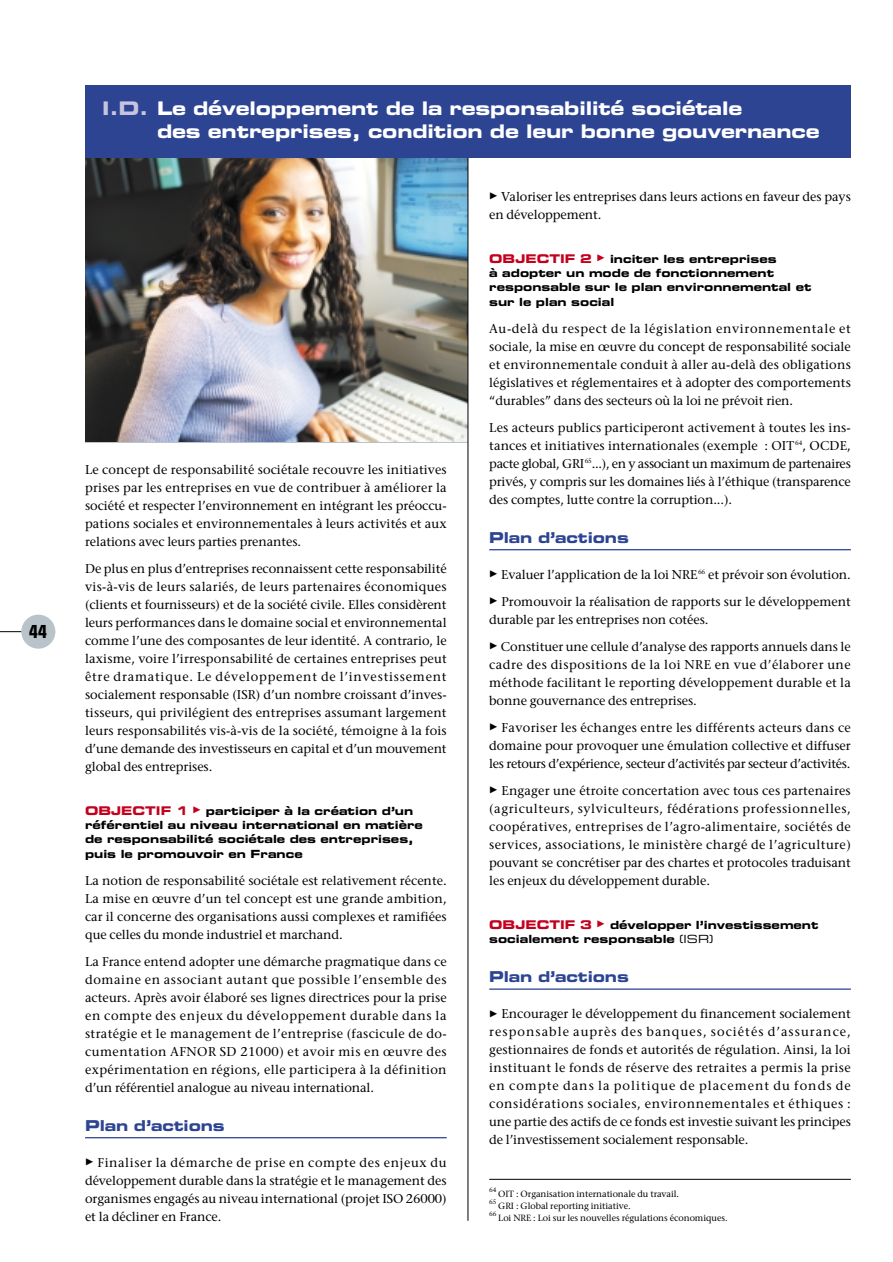
<style>
.page{position:relative;width:893px;height:1262px;background:#fff}
.page>*{position:absolute;margin:0;border:0;box-sizing:border-box;transform-origin:0 0}
.t1{font:18.75px/23.2px "Eurostile Bold Extended Two";letter-spacing:-.01em;color:#fff}
.t2{font:700 condensed 18px "Eurostile";color:#000}
.t3{font:15px "Eurostile Bold Extended Two";letter-spacing:-.01em;color:#2d4493}
.t4{font:12.75px/18px "Stone Serif";letter-spacing:-.005em;color:#000;text-align:justify}
.t5{font:11.25px/14.2px "Eurostile Bold Extended Two";color:#000}
.t6{font:9px "Stone Serif";letter-spacing:-.005em;color:#000}
.t7{font:6.3px "Stone Serif";color:#000}
.s1{color:#c7c4df}
.s2{font-size:12px;color:#c3001e}
.s3{font-family:"European Pi Four";font-size:9px;color:#c3001e}
.s4{font-family:"European Pi Four";font-size:9px}
.s5{font-family:"Eurostile Extended Two"}
</style>
<div class="page">
<img style="left:85px;top:157px;width:382px;height:285px">
<hr style="left:467px;top:85px;width:1px;height:1135px;background:#000">
<div style="left:21px;top:614px;width:34px;height:34px;background:#b8c3ca;border-radius:50%"></div>
<svg style="left:0;top:631px;width:21px;height:1px"></svg>
<hr style="left:85px;top:1137px;width:361px;height:1px;background:#2d4493">
<hr style="left:489px;top:549px;width:361px;height:1px;background:#2d4493">
<hr style="left:489px;top:988px;width:361px;height:1px;background:#2d4493">
<div style="left:85px;top:85px;width:765px;height:72px;background:#2d4493"></div>
<hr style="left:489px;top:1179px;width:361px;height:1px;background:#000">
<h2 class="t2" style="left:29px;top:625px;width:19px">44</h2>
<h1 class="t1" style="left:157px;top:99px;width:664px;text-indent:-55px"><span class="s1">I.D.</span> Le développement de la responsabilité sociétale<br>des entreprises, condition de leur bonne gouvernance</h1>
<p class="t4" style="left:85px;top:461px;width:363px">Le concept de responsabilité sociétale recouvre les initiatives prises par les entreprises en vue de contribuer à améliorer la société et respecter l’environnement en intégrant les préoccu&shy;pations sociales et environnementales à leurs activités et aux relations avec leurs parties prenantes.</p>
<p class="t4" style="left:85px;top:560px;width:363px">De plus en plus d’entreprises reconnaissent cette responsabilité vis-à-vis de leurs salariés, de leurs partenaires économiques (clients et fournisseurs) et de la société civile. Elles considèrent leurs performances dans le domaine social et environnemental comme l’une des composantes de leur identité. A contrario, le laxisme, voire l’irresponsabilité de certaines entreprises peut être dramatique. Le développement de l’investissement socialement responsable (ISR) d’un nombre croissant d’inves&shy;tisseurs, qui privilégient des entreprises assumant largement leurs responsabilités vis-à-vis de la société, témoigne à la fois d’une demande des investisseurs en capital et d’un mouvement global des entreprises.</p>
<p class="t5" style="left:85px;top:805px;width:339px"><span class="s2">OBJECTIF 1</span> <span class="s3">-</span> participer à la création d’un référentiel au niveau international en matière de responsabilité sociétale des entreprises, puis le promouvoir en France</p>
<p class="t4" style="left:85px;top:872px;width:363px">La notion de responsabilité sociétale est relativement récente.<br>La mise en œuvre d’un tel concept est une grande ambition, car il concerne des organisations aussi complexes et ramifiées que celles du monde industriel et marchand.</p>
<p class="t4" style="left:85px;top:953px;width:363px">La France entend adopter une démarche pragmatique dans ce domaine en associant autant que possible l’ensemble des acteurs. Après avoir élaboré ses lignes directrices pour la prise en compte des enjeux du développement durable dans la stratégie et le management de l’entreprise (fascicule de do&shy;cumentation AFNOR SD 21000) et avoir mis en œuvre des expérimentation en régions, elle participera à la définition d’un référentiel analogue au niveau international.</p>
<p class="t3" style="left:85px;top:1120px;width:141px">Plan d’actions</p>
<p class="t4" style="left:85px;top:1154px;width:363px"><span class="s4">-</span> Finaliser la démarche de prise en compte des enjeux du développement durable dans la stratégie et le management des organismes engagés au niveau international (projet ISO 26000) et la décliner en France.</p>
<p class="t4" style="left:489px;top:189px;width:363px"><span class="s4">-</span> Valoriser les entreprises dans leurs actions en faveur des pays en développement.</p>
<p class="t5" style="left:489px;top:253px;width:324px"><span class="s2">OBJECTIF 2</span> <span class="s3">-</span> inciter les entreprises<br>à adopter un mode de fonctionnement responsable sur le plan environnemental et sur le plan social</p>
<p class="t4" style="left:489px;top:320px;width:363px">Au-delà du respect de la législation environnementale et sociale, la mise en œuvre du concept de responsabilité sociale et environnementale conduit à aller au-delà des obligations législatives et réglementaires et à adopter des comportements “durables” dans des secteurs où la loi ne prévoit rien.</p>
<p class="t4" style="left:489px;top:419px;width:363px">Les acteurs publics participeront activement à toutes les ins&shy;tances et initiatives internationales (exemple : OIT<sup>64</sup>, OCDE, pacte global, GRI<sup>65</sup>...), en y associant un maximum de partenaires privés, y compris sur les domaines liés à l’éthique (transparence des comptes, lutte contre la corruption...).</p>
<p class="t3" style="left:489px;top:532px;width:141px">Plan d’actions</p>
<p class="t4" style="left:489px;top:566px;width:363px"><span class="s4">-</span> Evaluer l’application de la loi NRE<sup>66</sup> et prévoir son évolution.</p>
<p class="t4" style="left:489px;top:593px;width:363px"><span class="s4">-</span> Promouvoir la réalisation de rapports sur le développement durable par les entreprises non cotées.</p>
<p class="t4" style="left:489px;top:638px;width:363px"><span class="s4">-</span> Constituer une cellule d’analyse des rapports annuels dans le cadre des dispositions de la loi NRE en vue d’élaborer une méthode facilitant le reporting développement durable et la bonne gouvernance des entreprises.</p>
<p class="t4" style="left:489px;top:719px;width:363px"><span class="s4">-</span> Favoriser les échanges entre les différents acteurs dans ce domaine pour provoquer une émulation collective et diffuser les retours d’expérience, secteur d’activités par secteur d’activités.</p>
<p class="t4" style="left:489px;top:782px;width:363px"><span class="s4">-</span> Engager une étroite concertation avec tous ces partenaires (agriculteurs, sylviculteurs, fédérations professionnelles, coopératives, entreprises de l’agro-alimentaire, sociétés de services, associations, le ministère chargé de l’agriculture) pouvant se concrétiser par des chartes et protocoles traduisant les enjeux du développement durable.</p>
<p class="t5" style="left:489px;top:919px;width:331px"><span class="s2">OBJECTIF 3</span> <span class="s3">-</span> développer l’investissement socialement responsable <span class="s5">(ISR)</span></p>
<p class="t3" style="left:489px;top:971px;width:141px">Plan d’actions</p>
<p class="t4" style="left:489px;top:1006px;width:363px"><span class="s4">-</span> Encourager le développement du financement socialement responsable auprès des banques, sociétés d’assurance, gestionnaires de fonds et autorités de régulation. Ainsi, la loi instituant le fonds de réserve des retraites a permis la prise en compte dans la politique de placement du fonds de considérations sociales, environnementales et éthiques : une partie des actifs de ce fonds est investie suivant les principes de l’investissement socialement responsable.</p>
<p class="t7" style="left:489px;top:1187px;width:9px">64</p>
<p class="t6" style="left:498px;top:1190px;width:182px">OIT : Organisation internationale du travail.</p>
<p class="t7" style="left:489px;top:1199px;width:9px">65</p>
<p class="t6" style="left:498px;top:1202px;width:134px">GRI : Global reporting initiative.</p>
<p class="t7" style="left:489px;top:1211px;width:9px">66</p>
<p class="t6" style="left:498px;top:1214px;width:231px">Loi NRE : Loi sur les nouvelles régulations économiques.</p>
</div>
